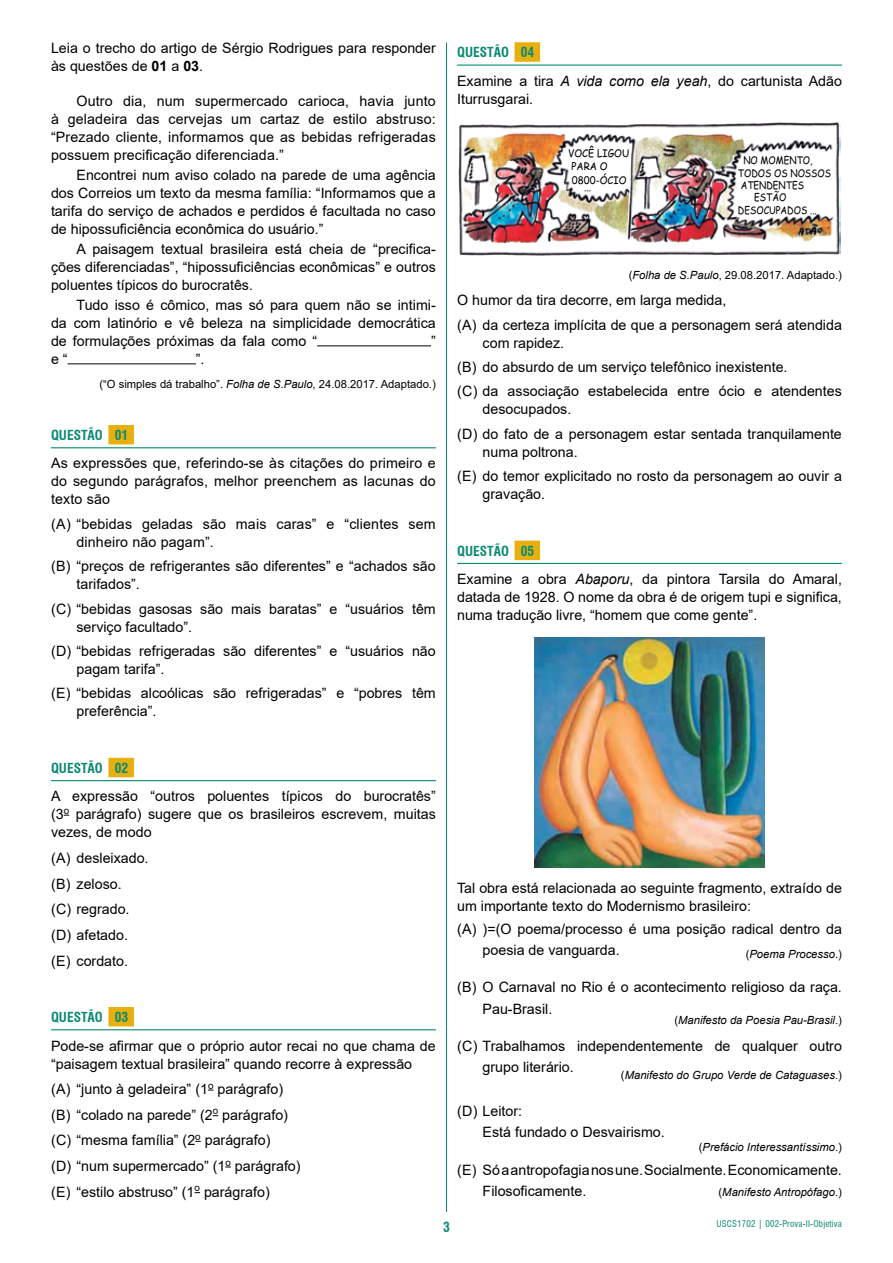
<style>
.page{position:relative;width:893px;height:1263px;background:#fff}
.page>*{position:absolute;margin:0;border:0;box-sizing:border-box;transform-origin:0 0}
.t1{font:14.25px/18px "Arial";color:#000}
.t2{font:700 condensed 13.5px "Swiss 721 BT";color:#0a8a73}
.t3{font:italic 11.25px "Arial";color:#000}
.t4{font:11.25px "Arial";color:#000}
.t5{font:10.5px "Comic Sans MS";color:#000;scale:.86 1}
.t6{font:10.5px/13.4px "Comic Sans MS";color:#000;scale:.93 1}
.t7{font:condensed 9px "Swiss 721 BT";letter-spacing:.02em;color:#0a8a73}
.s1{font-weight:700}
.s2{font-style:italic}
.s3{font-style:normal}
</style>
<div class="page">
<hr style="left:446px;top:43px;width:1px;height:1169px;background:#0a8a73">
<hr style="left:317px;top:345px;width:114px;height:1px;background:#000">
<hr style="left:68px;top:363px;width:128px;height:1px;background:#000">
<hr style="left:51px;top:447px;width:385px;height:1px;background:#0a8a73">
<div style="left:108px;top:425px;width:26px;height:19px;background:#e7b00f"></div>
<hr style="left:51px;top:780px;width:385px;height:1px;background:#0a8a73">
<div style="left:108px;top:758px;width:26px;height:19px;background:#e7b00f"></div>
<hr style="left:51px;top:1029px;width:385px;height:1px;background:#0a8a73">
<div style="left:108px;top:1007px;width:26px;height:19px;background:#e7b00f"></div>
<hr style="left:457px;top:65px;width:385px;height:1px;background:#0a8a73">
<div style="left:514px;top:42px;width:26px;height:20px;background:#e7b00f"></div>
<hr style="left:457px;top:563px;width:385px;height:1px;background:#0a8a73">
<div style="left:514px;top:541px;width:26px;height:19px;background:#e7b00f"></div>
<img style="left:458px;top:122px;width:382px;height:134px">
<img style="left:535px;top:638px;width:229px;height:229px">
<p class="t1" style="left:51px;top:39px;width:386px">Leia o trecho do artigo de Sérgio Rodrigues para responder às questões de <span class="s1">01</span> a <span class="s1">03</span>.</p>
<p class="t1" style="left:51px;top:92px;width:386px;text-align:justify;text-indent:26px">Outro dia, num supermercado carioca, havia junto à geladeira das cervejas um cartaz de estilo abstruso: “Prezado cliente, informamos que as bebidas refrigeradas possuem precificação diferenciada.”</p>
<p class="t1" style="left:51px;top:166px;width:386px;text-align:justify;text-indent:26px">Encontrei num aviso colado na parede de uma agência dos Correios um texto da mesma família: “Informamos que a tarifa do serviço de achados e perdidos é facultada no caso de hipossuficiência econômica do usuário.”</p>
<p class="t1" style="left:51px;top:240px;width:386px;text-align:justify;text-indent:26px">A paisagem textual brasileira está cheia de “precifica&shy;ções diferenciadas”, “hipossuficiências econômicas” e outros poluentes típicos do burocratês.</p>
<p class="t1" style="left:51px;top:296px;width:386px;text-align:justify;text-indent:26px">Tudo isso é cômico, mas só para quem não se intimi&shy;da com latinório e vê beleza na simplicidade democrática de formulações próximas da fala como “</p>
<p class="t1" style="left:431px;top:332px;width:6px">”</p>
<p class="t1" style="left:51px;top:350px;width:18px">e “</p>
<p class="t1" style="left:196px;top:350px;width:10px">”.</p>
<p class="t4" style="left:99px;top:376px;width:338px">(“O simples dá trabalho”. <span class="s2">Folha de S.Paulo</span>, 24.08.2017. Adaptado.)</p>
<p class="t2" style="left:51px;top:427px;width:16px">QUEST</p>
<p class="t2" style="left:88px;top:427px;width:42px">ÃO 01</p>
<p class="t1" style="left:51px;top:454px;width:386px;text-align:justify">As expressões que, referindo-se às citações do primeiro e do segundo parágrafos, melhor preenchem as lacunas do texto são</p>
<p class="t1" style="left:77px;top:515px;width:361px;text-indent:-26px">(A) “bebidas geladas são mais caras” e “clientes sem dinheiro não pagam”.</p>
<p class="t1" style="left:77px;top:557px;width:361px;text-indent:-26px">(B) “preços de refrigerantes são diferentes” e “achados são tarifados”.</p>
<p class="t1" style="left:77px;top:599px;width:361px;text-indent:-26px">(C) “bebidas gasosas são mais baratas” e “usuários têm serviço facultado”.</p>
<p class="t1" style="left:77px;top:642px;width:361px;text-indent:-26px">(D) “bebidas refrigeradas são diferentes” e “usuários não pagam tarifa”.</p>
<p class="t1" style="left:77px;top:684px;width:361px;text-indent:-26px">(E) “bebidas alcoólicas são refrigeradas” e “pobres têm preferência”.</p>
<p class="t2" style="left:51px;top:760px;width:16px">QUEST</p>
<p class="t2" style="left:88px;top:760px;width:42px">ÃO 02</p>
<p class="t1" style="left:51px;top:787px;width:386px;text-align:justify">A expressão “outros poluentes típicos do burocratês” (3<sup>o</sup> parágrafo) sugere que os brasileiros escrevem, muitas vezes, de modo</p>
<p class="t1" style="left:51px;top:845px;width:99px;line-height:25.7px">(A) desleixado. (B) zeloso.<br>(C) regrado. (D) afetado. (E) cordato.</p>
<p class="t2" style="left:51px;top:1009px;width:16px">QUEST</p>
<p class="t2" style="left:88px;top:1009px;width:42px">ÃO 03</p>
<p class="t1" style="left:51px;top:1036px;width:386px">Pode-se afirmar que o próprio autor recai no que chama de “paisagem textual brasileira” quando recorre à expressão</p>
<p class="t1" style="left:51px;top:1076px;width:251px;line-height:25.7px">(A) “junto à geladeira” (1<sup>o</sup> parágrafo) (B) “colado na parede” (2<sup>o</sup> parágrafo) (C) “mesma família” (2<sup>o</sup> parágrafo)<br>(D) “num supermercado” (1<sup>o</sup> parágrafo) (E) “estilo abstruso” (1<sup>o</sup> parágrafo)</p>
<p class="t2" style="left:457px;top:44px;width:16px">QUEST</p>
<p class="t2" style="left:494px;top:44px;width:42px">ÃO 04</p>
<p class="t1" style="left:457px;top:72px;width:386px">Examine a tira <span class="s2">A vida como ela yeah</span>, do cartunista Adão<br>Iturrusgarai.</p>
<p class="t6" style="left:571px;top:145px;width:64px;text-indent:-4px">VOCÊ LIGOU<br>PARA O<br>0800-ÓCIO</p>
<p class="t6" style="left:584px;top:179px;width:9px">...</p>
<p class="t5" style="left:743px;top:153px;width:82px">NO MOMENTO,</p>
<p class="t5" style="left:738px;top:165px;width:110px">TODOS OS NOSSOS</p>
<p class="t5" style="left:741px;top:177px;width:75px">ATENDENTES</p>
<p class="t5" style="left:754px;top:190px;width:39px">ESTÃO</p>
<p class="t5" style="left:738px;top:202px;width:93px">DESOCUPADOS ...</p>
<p class="t4" style="left:629px;top:267px;width:215px">(<span class="s2">Folha de S.Paulo</span>, 29.08.2017. Adaptado.)</p>
<p class="t1" style="left:457px;top:288px;width:386px;line-height:24.5px">O humor da tira decorre, em larga medida,<br>(A) da certeza implícita de que a personagem será atendida</p>
<p class="t1" style="left:457px;top:330px;width:386px;line-height:24.5px;text-indent:26px">com rapidez.<br>(B) do absurdo de um serviço telefônico inexistente.<br>(C) da associação estabelecida entre ócio e atendentes</p>
<p class="t1" style="left:457px;top:397px;width:386px;line-height:24.5px;text-indent:26px">desocupados.<br>(D) do fato de a personagem estar sentada tranquilamente</p>
<p class="t1" style="left:457px;top:439px;width:386px;line-height:24.5px;text-indent:26px">numa poltrona.<br>(E) do temor explicitado no rosto da personagem ao ouvir a</p>
<p class="t1" style="left:483px;top:485px;width:64px">gravação.</p>
<p class="t2" style="left:457px;top:543px;width:16px">QUEST</p>
<p class="t2" style="left:494px;top:543px;width:42px">ÃO 05</p>
<p class="t1" style="left:457px;top:570px;width:386px;text-align:justify">Examine a obra <span class="s2">Abaporu</span>, da pintora Tarsila do Amaral, datada de 1928. O nome da obra é de origem tupi e significa, numa tradução livre, “homem que come gente”.</p>
<p class="t1" style="left:457px;top:879px;width:386px">Tal obra está relacionada ao seguinte fragmento, extraído de um importante texto do Modernismo brasileiro:</p>
<p class="t1" style="left:483px;top:918px;width:361px;line-height:21.3px;text-indent:-26px">(A) )=(O poema/processo é uma posição radical dentro da poesia de vanguarda.</p>
<p class="t1" style="left:483px;top:976px;width:361px;line-height:21.3px;text-indent:-26px">(B) O Carnaval no Rio é o acontecimento religioso da raça.<br>Pau-Brasil.</p>
<p class="t1" style="left:483px;top:1035px;width:361px;line-height:21.5px;text-indent:-26px">(C) Trabalhamos independentemente de qualquer outro grupo literário.</p>
<p class="t1" style="left:483px;top:1100px;width:184px;line-height:21.3px;text-indent:-26px">(D) Leitor:<br>Está fundado o Desvairismo.</p>
<p class="t1" style="left:483px;top:1159px;width:361px;line-height:21.3px;text-indent:-26px">(E) Só a antropofagia nos une. Socialmente. Economicamente.<br>Filosoficamente.</p>
<p class="t3" style="left:746px;top:947px;width:98px"><span class="s3">(</span>Poema Processo<span class="s3">.)</span></p>
<p class="t3" style="left:674px;top:1013px;width:169px"><span class="s3">(</span>Manifesto da Poesia Pau-Brasil<span class="s3">.)</span></p>
<p class="t3" style="left:621px;top:1068px;width:222px"><span class="s3">(</span>Manifesto do Grupo Verde de Cataguases<span class="s3">.)</span></p>
<p class="t3" style="left:699px;top:1140px;width:145px"><span class="s3">(</span>Prefácio Interessantíssimo<span class="s3">.)</span></p>
<p class="t3" style="left:718px;top:1184px;width:125px"><span class="s3">(</span>Manifesto Antropófago<span class="s3">.)</span></p>
<p class="t2" style="left:443px;top:1219px;width:8px">3</p>
<p class="t7" style="left:716px;top:1218px;width:127px">USCS1702 | 002-Prova-II-Objetiva</p>
</div>
